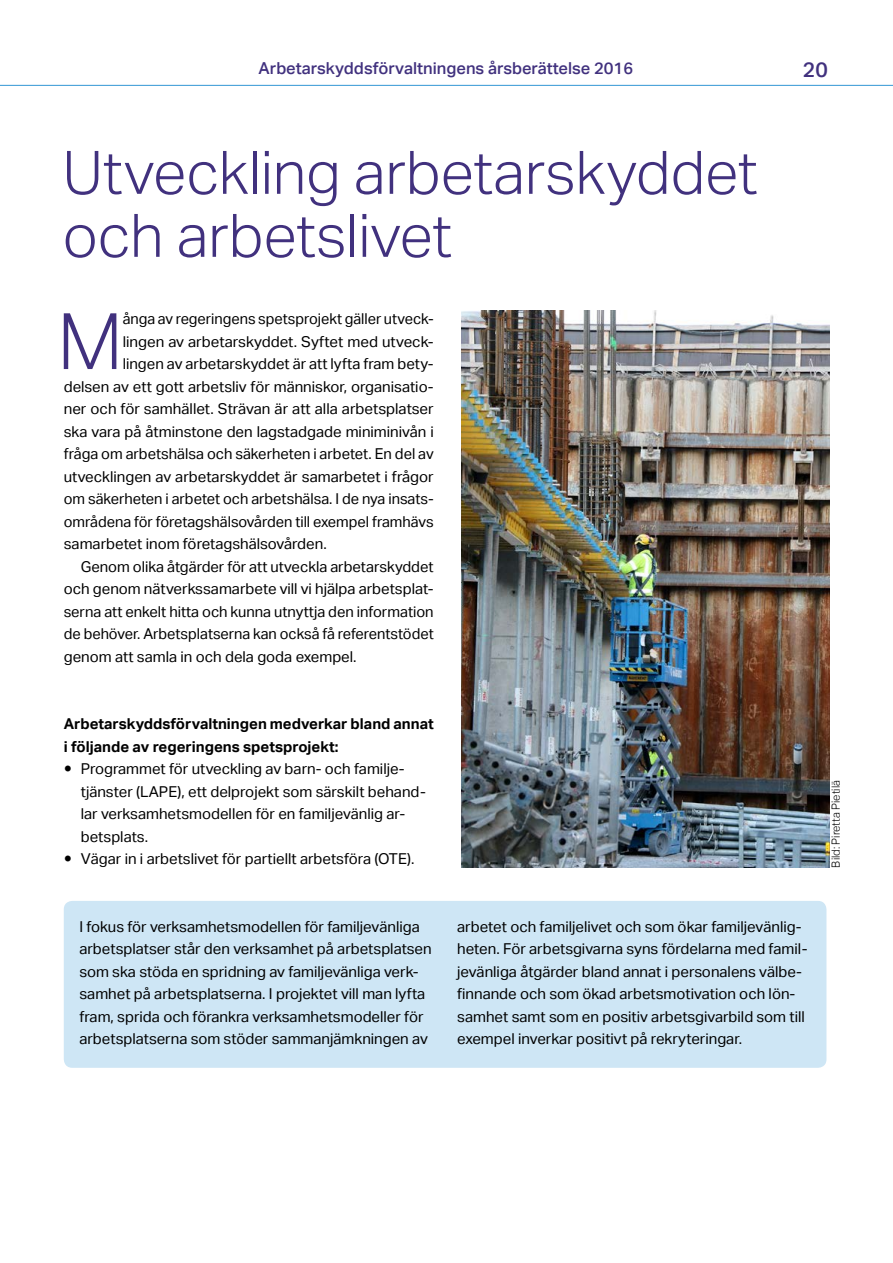
<style>
.page{position:relative;width:893px;height:1263px;background:#fff}
.page>*{position:absolute;margin:0;border:0;box-sizing:border-box;transform-origin:0 0}
.Alkuleipis_anfangi3{font:300 78px "Aktiv Grotesk";color:#41317e}
.Otsikko_28pt{font:300 60px/63px "Aktiv Grotesk";letter-spacing:-.005em;color:#41317e}
.t1{font:500 21px "Aktiv Grotesk";color:#41317e}
.t2{font:500 16.5px "Aktiv Grotesk";color:#41317e}
.Alkuleipis{font:15px/22.5px "Aktiv Grotesk";color:#000}
.Alkuleipis_anfangi3-2{font:15px "Aktiv Grotesk";color:#000}
.Leipis{font:15px/22.5px "Aktiv Grotesk";color:#000;text-align:justify}
.Alkuleipis-2{font:700 15px/22.5px "Aktiv Grotesk";color:#000}
.Kuvaaja{font:300 11.25px "Aktiv Grotesk";color:#000}
</style>
<div class="page">
<hr style="left:0;top:85px;width:893px;height:1px;background:#3c9bd6">
<div style="left:64px;top:901px;width:762px;height:167px;background:#cee6f5;border-radius:9px"></div>
<img style="left:461px;top:310px;width:368px;height:557px">
<p class="t2" style="left:259px;top:59px;width:376px">Arbetarskyddsförvaltningens årsberättelse 2016</p>
<h3 class="t1" style="left:803px;top:58px;width:26px">20</h3>
<h2 class="Otsikko_28pt" style="left:62px;top:142px;width:697px">Utveckling arbetarskyddet och arbetslivet</h2>
<p class="Alkuleipis_anfangi3" style="left:57px;top:296px;width:67px">M</p>
<p class="Alkuleipis_anfangi3-2" style="left:123px;top:310px;width:312px">ånga av regeringens spetsprojekt gäller utveck-</p>
<p class="Alkuleipis_anfangi3-2" style="left:123px;top:333px;width:312px">lingen av arbetarskyddet. Syftet med utveck-</p>
<p class="Alkuleipis_anfangi3-2" style="left:123px;top:355px;width:312px">lingen av arbetarskyddet är att lyfta fram bety-</p>
<p class="Alkuleipis_anfangi3-2" style="left:64px;top:378px;width:371px">delsen av ett gott arbetsliv för människor, organisatio-</p>
<p class="Alkuleipis_anfangi3-2" style="left:64px;top:400px;width:371px">ner och för samhället. Strävan är att alla arbetsplatser</p>
<p class="Alkuleipis_anfangi3-2" style="left:64px;top:423px;width:371px">ska vara på åtminstone den lagstadgade miniminivån i</p>
<p class="Alkuleipis_anfangi3-2" style="left:64px;top:445px;width:371px">fråga om arbetshälsa och säkerheten i arbetet. En del av</p>
<p class="Alkuleipis_anfangi3-2" style="left:64px;top:468px;width:371px">utvecklingen av arbetarskyddet är samarbetet i frågor</p>
<p class="Alkuleipis_anfangi3-2" style="left:64px;top:490px;width:371px">om säkerheten i arbetet och arbetshälsa. I de nya insats-</p>
<p class="Alkuleipis_anfangi3-2" style="left:64px;top:513px;width:371px">områdena för företagshälsovården till exempel framhävs</p>
<p class="Alkuleipis_anfangi3-2" style="left:64px;top:535px;width:264px">samarbetet inom företagshälsovården.</p>
<p class="Leipis" style="left:64px;top:555px;width:371px;text-indent:17px">Genom olika åtgärder för att utveckla arbetarskyddet och genom nätverkssamarbete vill vi hjälpa arbetsplat&shy;serna att enkelt hitta och kunna utnyttja den information de behöver. Arbetsplatserna kan också få referentstödet genom att samla in och dela goda exempel.</p>
<p class="Alkuleipis-2" style="left:64px;top:713px;width:371px">Arbetarskyddsförvaltningen medverkar bland annat i följande av regeringens spetsprojekt:</p>
<p class="Alkuleipis" style="left:81px;top:758px;width:347px">Programmet för utveckling av barn- och familje&shy;tjänster (LAPE), ett delprojekt som särskilt behand&shy;lar verksamhetsmodellen för en familjevänlig ar&shy;betsplats.</p>
<p class="Alkuleipis" style="left:81px;top:848px;width:335px">Vägar in i arbetslivet för partiellt arbetsföra (OTE).</p>
<p class="Alkuleipis" style="left:79px;top:915px;width:354px">I fokus för verksamhetsmodellen för familjevänliga arbetsplatser står den verksamhet på arbetsplatsen som ska stöda en spridning av familjevänliga verk&shy;samhet på arbetsplatserna. I projektet vill man lyfta fram, sprida och förankra verksamhetsmodeller för arbetsplatserna som stöder sammanjämkningen av</p>
<p class="Alkuleipis" style="left:457px;top:915px;width:352px">arbetet och familjelivet och som ökar familjevänlig&shy;heten. För arbetsgivarna syns fördelarna med famil&shy;jevänliga åtgärder bland annat i personalens välbe&shy;finnande och som ökad arbetsmotivation och lön&shy;samhet samt som en positiv arbetsgivarbild som till exempel inverkar positivt på rekryteringar.</p>
<p class="Kuvaaja" style="left:829px;top:867px;width:89px;rotate:-90deg">Bild: Piretta Pietilä</p>
</div>
